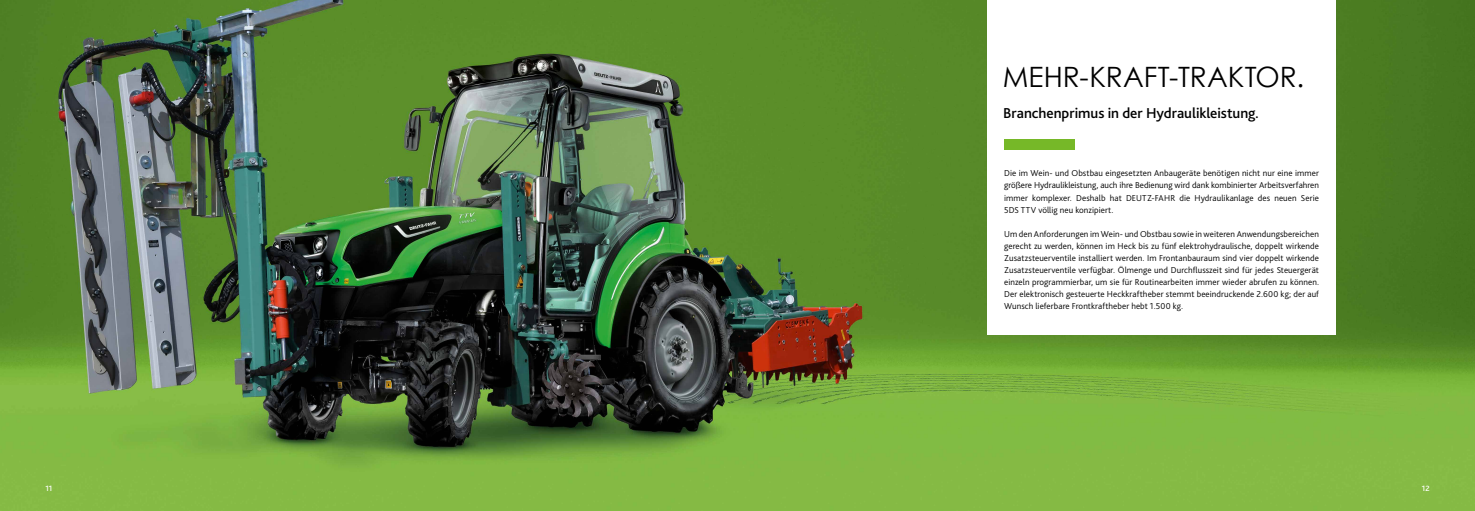
<style>
.page{position:relative;width:1475px;height:511px;background:#fff}
.page>*{position:absolute;margin:0;border:0;box-sizing:border-box;transform-origin:0 0}
.t1{font:28px "Century Gothic";color:#000}
.t2{font:500 15px "Bliss Pro";color:#000}
.t3{font:300 9px/12px "Bliss Pro";letter-spacing:.01em;color:#000;text-align:justify}
.t4{font:500 8px "Bliss Pro";color:#fff}
</style>
<div class="page">
<img style="left:0;top:0;width:1474px;height:510px">
<div style="left:986px;top:0;width:349px;height:334px;background:#fff"></div>
<div style="left:1003px;top:139px;width:71px;height:10px;background:#76b828"></div>
<h1 class="t1" style="left:1002px;top:57px;width:303px">MEHR-KRAFT-TRAKTOR.</h1>
<h2 class="t2" style="left:1002px;top:104px;width:257px">Branchenprimus in der Hydraulikleistung.</h2>
<p class="t3" style="left:1003px;top:167px;width:316px">Die im Wein- und Obstbau eingesetzten Anbaugeräte benötigen nicht nur eine immer größere Hydraulikleistung, auch ihre Bedienung wird dank kombinierter Arbeitsverfahren immer komplexer. Deshalb hat DEUTZ-FAHR die Hydraulikanlage des neuen Serie 5DS TTV völlig neu konzipiert.</p>
<p class="t3" style="left:1003px;top:227px;width:316px">Um den Anforderungen im Wein- und Obstbau sowie in weiteren Anwendungsbereichen gerecht zu werden, können im Heck bis zu fünf elektrohydraulische, doppelt wirkende Zusatzsteuerventile installiert werden. Im Frontanbauraum sind vier doppelt wirkende Zusatzsteuerventile verfügbar. Ölmenge und Durchflusszeit sind für jedes Steuergerät einzeln programmierbar, um sie für Routinearbeiten immer wieder abrufen zu können.<br>Der elektronisch gesteuerte Heckkraftheber stemmt beeindruckende 2.600 kg; der auf Wunsch lieferbare Frontkraftheber hebt 1.500 kg.</p>
<p class="t4" style="left:45px;top:482px;width:8px">11</p>
<p class="t4" style="left:1421px;top:482px;width:9px">12</p>
</div>
